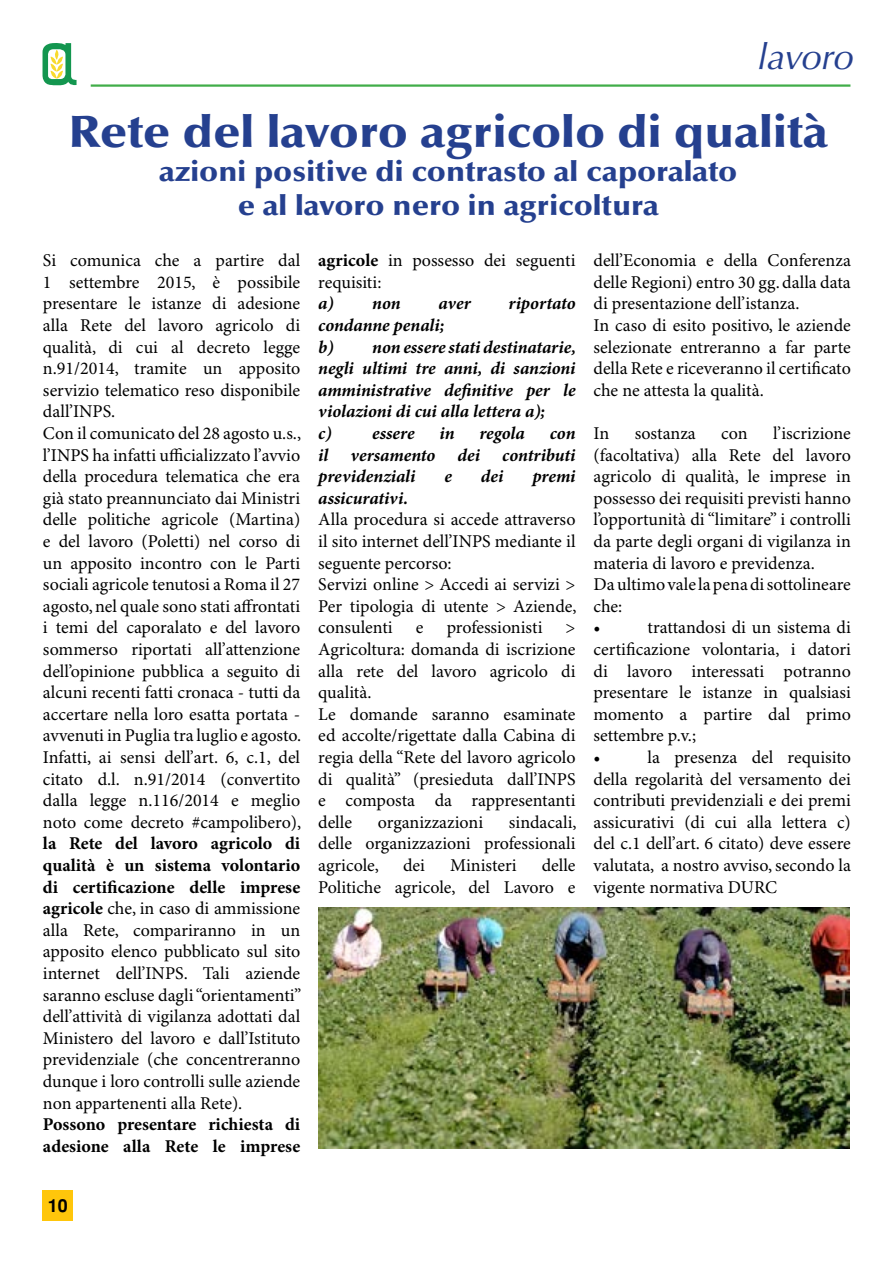
<style>
.page{position:relative;width:893px;height:1263px;background:#fff}
.page>*{position:absolute;margin:0;border:0;box-sizing:border-box;transform-origin:0 0}
.t1{font:900 45px "Optima";color:#25408f;scale:1.1 1}
.t2{font:italic 36px "Optima";color:#25408f}
.t3{font:900 28.5px/34.2px "Optima";color:#25408f;text-align:center;scale:1.1 1}
.t4{font:18px/21.6px "Minion Pro";color:#000}
.t5{font:italic 700 18px/21.6px "Minion Pro";letter-spacing:-.005em;color:#000}
.t6{font:700 18px/21.6px "Minion Pro";color:#000}
.t7{font:700 18px "Helvetica";color:#000}
.s1{font-weight:700}
</style>
<div class="page">
<svg style="left:43px;top:43px;width:34px;height:43px"></svg>
<hr style="left:91px;top:84px;width:759px;height:3px;background:#41ad49">
<div style="left:43px;top:1190px;width:30px;height:30px;background:#ffc60b"></div>
<img style="left:318px;top:908px;width:531px;height:240px">
<h2 class="t2" style="left:756px;top:36px;width:98px">lavoro</h2>
<h1 class="t1" style="left:68px;top:105px;width:692px">Rete del lavoro agricolo di qualità</h1>
<h3 class="t3" style="left:159px;top:155px;width:527px">azioni positive di contrasto al caporalato e al lavoro nero in agricoltura</h3>
<p class="t4" style="left:43px;top:250px;width:260px">Si comunica che a partire dal 1 settembre 2015, è possibile presentare le istanze di adesione alla Rete del lavoro agricolo di qualità, di cui al decreto legge n.91/2014, tramite un apposito servizio telematico reso disponibile dall’INPS.<br>Con il comunicato del 28 agosto u.s., l’INPS ha infatti ufficializzato l’avvio della procedura telematica che era già stato preannunciato dai Ministri delle politiche agricole (Martina) e del lavoro (Poletti) nel corso di un apposito incontro con le Parti sociali agricole tenutosi a Roma il 27 agosto, nel quale sono stati affrontati i temi del caporalato e del lavoro sommerso riportati all’attenzione dell’opinione pubblica a seguito di alcuni recenti fatti cronaca - tutti da accertare nella loro esatta portata - avvenuti in Puglia tra luglio e agosto.<br>Infatti, ai sensi dell’art. 6, c.1, del citato d.l. n.91/2014 (convertito dalla legge n.116/2014 e meglio noto come decreto #campolibero),</p>
<p class="t4" style="left:43px;top:833px;width:260px;text-align:justify"><span class="s1">la Rete del lavoro agricolo di qualità è un sistema volontario di certificazione delle imprese agricole</span> che, in caso di ammissione alla Rete, compariranno in un apposito elenco pubblicato sul sito internet dell’INPS. Tali aziende saranno escluse dagli “orientamenti” dell’attività di vigilanza adottati dal Ministero del lavoro e dall’Istituto previdenziale (che concentreranno dunque i loro controlli sulle aziende non appartenenti alla Rete).</p>
<p class="t6" style="left:43px;top:1114px;width:259px">Possono presentare richiesta di adesione alla Rete le imprese</p>
<p class="t4" style="left:318px;top:250px;width:259px"><span class="s1">agricole</span> in possesso dei seguenti requisiti:</p>
<p class="t5" style="left:318px;top:293px;width:84px">a) non</p>
<p class="t5" style="left:439px;top:293px;width:34px">aver</p>
<p class="t5" style="left:509px;top:293px;width:69px">riportato</p>
<p class="t5" style="left:318px;top:315px;width:259px">condanne penali;<br>b) non essere stati destinatarie, negli ultimi tre anni, di sanzioni amministrative definitive per le violazioni di cui alla lettera a);<br>c) essere</p>
<p class="t4" style="left:594px;top:250px;width:259px">dell’Economia e della Conferenza delle Regioni) entro 30 gg. dalla data di presentazione dell’istanza.<br>In caso di esito positivo, le aziende selezionate entreranno a far parte della Rete e riceveranno il certificato che ne attesta la qualità.</p>
<p class="t4" style="left:594px;top:423px;width:17px">In</p>
<p class="t4" style="left:635px;top:423px;width:63px">sostanza</p>
<p class="t4" style="left:721px;top:423px;width:28px">con</p>
<p class="t4" style="left:594px;top:423px;width:259px;text-indent:180px">l’iscrizione (facoltativa) alla Rete del lavoro agricolo di qualità, le imprese in possesso dei requisiti previsti hanno l’opportunità di “limitare” i controlli da parte degli organi di vigilanza in materia di lavoro e previdenza.<br>Da ultimo vale la pena di sottolineare che:<br>•</p>
<p class="t5" style="left:439px;top:423px;width:17px">in</p>
<p class="t5" style="left:479px;top:423px;width:47px">regola</p>
<p class="t5" style="left:318px;top:423px;width:259px;text-align:justify;text-indent:231px">con il versamento dei contributi previdenziali</p>
<p class="t5" style="left:444px;top:466px;width:9px">e</p>
<p class="t5" style="left:481px;top:466px;width:24px">dei</p>
<p class="t5" style="left:532px;top:466px;width:45px">premi</p>
<p class="t5" style="left:318px;top:488px;width:91px">assicurativi.</p>
<p class="t4" style="left:318px;top:509px;width:260px">Alla procedura si accede attraverso il sito internet dell’INPS mediante il seguente percorso:<br>Servizi online &gt; Accedi ai servizi &gt;<br>Per tipologia di utente &gt; Aziende, consulenti</p>
<p class="t4" style="left:594px;top:617px;width:259px;text-indent:54px">trattandosi di un sistema di certificazione volontaria, i datori di lavoro interessati potranno presentare le istanze in qualsiasi momento a partire dal primo settembre p.v.;<br>•</p>
<p class="t4" style="left:416px;top:617px;width:9px">e</p>
<p class="t4" style="left:447px;top:617px;width:97px">professionisti</p>
<p class="t4" style="left:318px;top:617px;width:259px;text-indent:247px">&gt;<br>Agricoltura: domanda di iscrizione alla rete del lavoro agricolo di qualità.<br>Le domande saranno esaminate ed accolte/rigettate dalla Cabina di regia della “Rete del lavoro agricolo di qualità” (presieduta dall’INPS e composta da rappresentanti delle</p>
<p class="t4" style="left:594px;top:747px;width:259px;text-align:justify;text-indent:54px">la presenza del requisito della regolarità del versamento dei contributi previdenziali e dei premi assicurativi (di cui alla lettera c) del c.1 dell’art. 6 citato) deve essere valutata, a nostro avviso, secondo la vigente normativa DURC</p>
<p class="t4" style="left:318px;top:812px;width:260px;text-align:justify;text-indent:191px">sindacali, delle organizzazioni professionali agricole,</p>
<p class="t4" style="left:378px;top:812px;width:107px">organizzazioni</p>
<p class="t4" style="left:318px;top:855px;width:259px;text-align:right">delle<br>Politiche agricole, del Lavoro e</p>
<p class="t4" style="left:403px;top:855px;width:23px">dei</p>
<p class="t4" style="left:450px;top:855px;width:68px">Ministeri</p>
<p class="t7" style="left:48px;top:1195px;width:22px">10</p>
</div>
